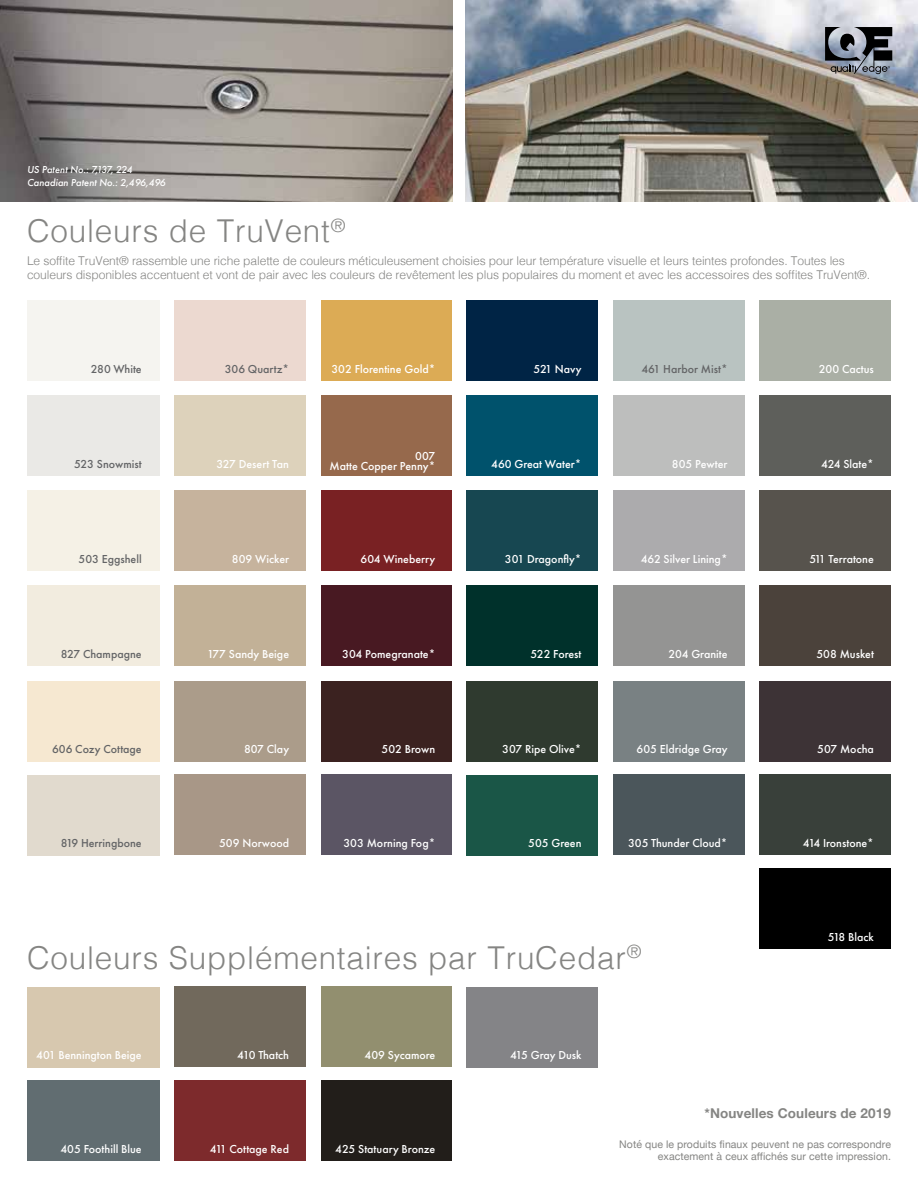
<style>
.page{position:relative;width:918px;height:1188px;background:#fff}
.page>*{position:absolute;margin:0;border:0;box-sizing:border-box;transform-origin:0 0}
.t1{font:300 31.5px "Helvetica";letter-spacing:.025em;color:#858583}
.t2{font:700 13.5px "Helvetica Neue";letter-spacing:.01em;color:#858583}
.t3{font:500 12px/10.5px "Futura PT";color:#fff;text-align:right}
.t4{font:300 12px/14.4px "Helvetica";letter-spacing:-.01em;color:#858583}
.t5{font:500 12px "Futura PT";color:#636466}
.t6{font:10.5px/12.6px "Helvetica Neue";letter-spacing:.01em;color:#858583;text-align:right}
.t7{font:italic 500 10.5px/12.6px "Futura PT";color:#fff}
</style>
<div class="page">
<img style="left:466px;top:0;width:452px;height:201px">
<img style="left:0;top:0;width:452px;height:201px">
<svg style="left:825px;top:27px;width:67px;height:47px"></svg>
<div style="left:613px;top:585px;width:132px;height:81px;background:#949493"></div>
<div style="left:759px;top:681px;width:132px;height:81px;background:#3d3336"></div>
<div style="left:613px;top:681px;width:132px;height:81px;background:#798183"></div>
<div style="left:759px;top:774px;width:132px;height:81px;background:#39403a"></div>
<div style="left:613px;top:774px;width:132px;height:81px;background:#4b565b"></div>
<div style="left:759px;top:868px;width:132px;height:81px;background:#000"></div>
<div style="left:613px;top:490px;width:132px;height:81px;background:#acabad"></div>
<div style="left:759px;top:585px;width:132px;height:81px;background:#4b423b"></div>
<div style="left:613px;top:301px;width:132px;height:80px;background:#b9c3c1"></div>
<div style="left:759px;top:490px;width:132px;height:81px;background:#57534d"></div>
<div style="left:467px;top:586px;width:131px;height:80px;background:#00312b"></div>
<div style="left:613px;top:395px;width:132px;height:81px;background:#bdbebd"></div>
<div style="left:467px;top:775px;width:131px;height:80px;background:#1a5647"></div>
<div style="left:467px;top:490px;width:131px;height:81px;background:#174751"></div>
<div style="left:467px;top:681px;width:131px;height:81px;background:#2f3a2f"></div>
<div style="left:467px;top:987px;width:131px;height:80px;background:#848487"></div>
<div style="left:467px;top:300px;width:131px;height:81px;background:#002445"></div>
<div style="left:467px;top:395px;width:131px;height:81px;background:#00526c"></div>
<div style="left:759px;top:300px;width:132px;height:81px;background:#aaafa5"></div>
<div style="left:759px;top:395px;width:132px;height:81px;background:#5e5f5b"></div>
<div style="left:174px;top:681px;width:132px;height:81px;background:#ab9c8a"></div>
<div style="left:174px;top:986px;width:132px;height:81px;background:#71695c"></div>
<div style="left:321px;top:585px;width:130px;height:81px;background:#481922"></div>
<div style="left:321px;top:681px;width:130px;height:81px;background:#3b2220"></div>
<div style="left:321px;top:986px;width:130px;height:81px;background:#928f6f"></div>
<div style="left:174px;top:774px;width:132px;height:81px;background:#a89787"></div>
<div style="left:174px;top:1080px;width:132px;height:81px;background:#7d2a2c"></div>
<div style="left:321px;top:774px;width:130px;height:81px;background:#5b5564"></div>
<div style="left:321px;top:1080px;width:130px;height:81px;background:#221e1a"></div>
<div style="left:321px;top:490px;width:130px;height:81px;background:#792123"></div>
<div style="left:174px;top:490px;width:132px;height:81px;background:#c6b39d"></div>
<div style="left:321px;top:301px;width:130px;height:80px;background:#dcab55"></div>
<div style="left:27px;top:586px;width:133px;height:80px;background:#f2ecdf"></div>
<div style="left:174px;top:586px;width:132px;height:80px;background:#c2b197"></div>
<div style="left:321px;top:395px;width:130px;height:81px;background:#96694c"></div>
<div style="left:174px;top:301px;width:132px;height:80px;background:#ecd9d0"></div>
<div style="left:27px;top:775px;width:133px;height:80px;background:#e1dace"></div>
<div style="left:27px;top:1081px;width:133px;height:80px;background:#616d71"></div>
<div style="left:27px;top:490px;width:133px;height:81px;background:#f5f1e6"></div>
<div style="left:27px;top:681px;width:133px;height:81px;background:#f6e8d1"></div>
<div style="left:27px;top:987px;width:133px;height:80px;background:#d7c8af"></div>
<div style="left:27px;top:300px;width:133px;height:81px;background:#f5f4f0"></div>
<div style="left:27px;top:395px;width:133px;height:81px;background:#eae9e6"></div>
<div style="left:174px;top:395px;width:132px;height:81px;background:#ddd2bb"></div>
<p class="t7" style="left:27px;top:164px;width:140px">US Patent No.: 7,137, 224<br>Canadian Patent No.: 2,496,496</p>
<h1 class="t1" style="left:27px;top:204px;width:320px">Couleurs de TruVent<sup>®</sup></h1>
<p class="t4" style="left:27px;top:253px;width:845px">Le soffite TruVent® rassemble une riche palette de couleurs méticuleusement choisies pour leur température visuelle et leurs teintes profondes. Toutes les couleurs disponibles accentuent et vont de pair avec les couleurs de revêtement les plus populaires du moment et avec les accessoires des soffites TruVent®.</p>
<p class="t5" style="left:91px;top:364px;width:52px">280 White</p>
<p class="t5" style="left:225px;top:364px;width:66px">306 Quartz*</p>
<p class="t3" style="left:332px;top:365px;width:105px">302 Florentine Gold*</p>
<p class="t5" style="left:641px;top:364px;width:88px">461 Harbor Mist*</p>
<p class="t3" style="left:534px;top:365px;width:49px">521 Navy</p>
<p class="t3" style="left:819px;top:365px;width:57px">200 Cactus</p>
<p class="t5" style="left:74px;top:459px;width:69px">523 Snowmist</p>
<p class="t3" style="left:217px;top:459px;width:74px">327 Desert Tan</p>
<p class="t3" style="left:330px;top:451px;width:107px">007<br>Matte Copper Penny*</p>
<p class="t3" style="left:491px;top:459px;width:92px">460 Great Water*</p>
<p class="t3" style="left:672px;top:459px;width:57px">805 Pewter</p>
<p class="t3" style="left:821px;top:459px;width:54px">424 Slate*</p>
<p class="t5" style="left:79px;top:554px;width:65px">503 Eggshell</p>
<p class="t3" style="left:232px;top:554px;width:59px">809 Wicker</p>
<p class="t3" style="left:361px;top:554px;width:76px">604 Wineberry</p>
<p class="t3" style="left:505px;top:554px;width:78px">301 Dragonfly*</p>
<p class="t3" style="left:641px;top:554px;width:88px">462 Silver Lining*</p>
<p class="t3" style="left:809px;top:554px;width:66px">511 Terratone</p>
<p class="t5" style="left:61px;top:649px;width:83px">827 Champagne</p>
<p class="t3" style="left:207px;top:650px;width:83px">177 Sandy Beige</p>
<p class="t3" style="left:342px;top:650px;width:95px">304 Pomegranate*</p>
<p class="t3" style="left:530px;top:650px;width:53px">522 Forest</p>
<p class="t3" style="left:668px;top:650px;width:61px">204 Granite</p>
<p class="t3" style="left:816px;top:650px;width:59px">508 Musket</p>
<p class="t5" style="left:52px;top:745px;width:91px">606 Cozy Cottage</p>
<p class="t3" style="left:244px;top:745px;width:47px">807 Clay</p>
<p class="t3" style="left:382px;top:745px;width:55px">502 Brown</p>
<p class="t3" style="left:502px;top:745px;width:81px">307 Ripe Olive*</p>
<p class="t3" style="left:637px;top:745px;width:93px">605 Eldridge Gray</p>
<p class="t3" style="left:817px;top:745px;width:58px">507 Mocha</p>
<p class="t5" style="left:61px;top:838px;width:82px">819 Herringbone</p>
<p class="t3" style="left:219px;top:839px;width:71px">509 Norwood</p>
<p class="t3" style="left:344px;top:839px;width:93px">303 Morning Fog*</p>
<p class="t3" style="left:528px;top:839px;width:55px">505 Green</p>
<p class="t3" style="left:628px;top:839px;width:101px">305 Thunder Cloud*</p>
<p class="t3" style="left:803px;top:839px;width:73px">414 Ironstone*</p>
<p class="t3" style="left:828px;top:933px;width:48px">518 Black</p>
<h1 class="t1" style="left:27px;top:931px;width:616px">Couleurs Supplémentaires par TruCedar<sup>®</sup></h1>
<p class="t3" style="left:36px;top:1051px;width:107px">401 Bennington Beige</p>
<p class="t3" style="left:60px;top:1145px;width:83px">405 Foothill Blue</p>
<p class="t3" style="left:237px;top:1051px;width:53px">410 Thatch</p>
<p class="t3" style="left:210px;top:1145px;width:81px">411 Cottage Red</p>
<p class="t3" style="left:365px;top:1051px;width:72px">409 Sycamore</p>
<p class="t3" style="left:510px;top:1051px;width:73px">415 Gray Dusk</p>
<p class="t2" style="left:704px;top:1105px;width:188px">*Nouvelles Couleurs de 2019</p>
<p class="t3" style="left:335px;top:1145px;width:102px">425 Statuary Bronze</p>
<p class="t6" style="left:619px;top:1139px;width:273px">Noté que le produits finaux peuvent ne pas correspondre exactement à ceux affichés sur cette impression.</p>
</div>
